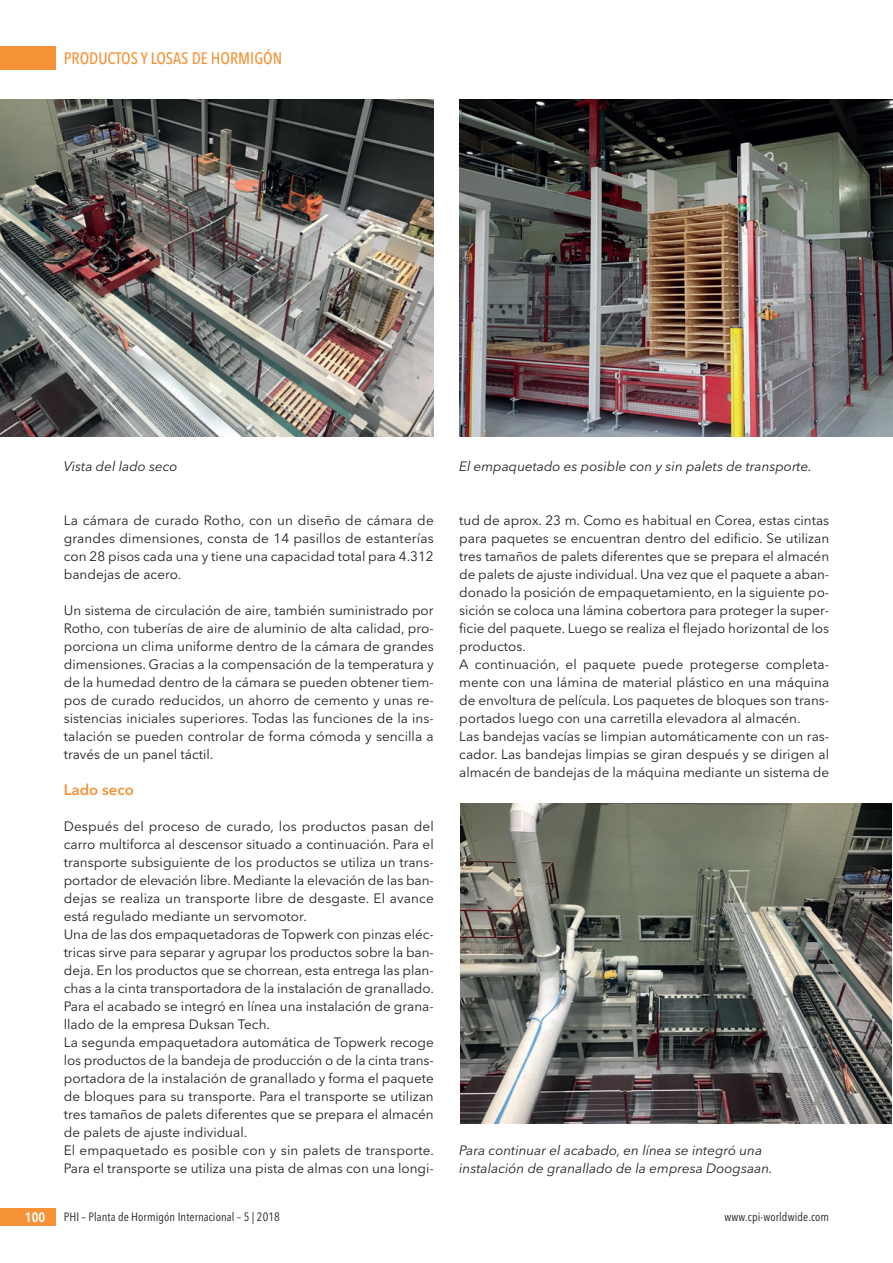
<style>
.page{position:relative;width:893px;height:1263px;background:#fff}
.page>*{position:absolute;margin:0;border:0;box-sizing:border-box;transform-origin:0 0}
.t1{font:500 16.5px "Avenir Next Condensed";color:#f69238}
.t2{font:600 15px "Avenir Next";color:#f69238}
.t3{font:13.5px/18px "Avenir Next";color:#231f20;text-align:justify}
.t4{font:italic 13.5px/18px "Avenir Next";color:#231f20}
.t5{font:600 13.5px "Avenir Next Condensed";color:#fff}
.t6{font:12px "Avenir Next Condensed";letter-spacing:.01em;color:#231f20}
</style>
<div class="page">
<div style="left:0;top:47px;width:55px;height:23px;background:#f69238"></div>
<div style="left:0;top:1208px;width:55px;height:18px;background:#f69238"></div>
<img style="left:0;top:100px;width:434px;height:336px">
<img style="left:459px;top:100px;width:434px;height:336px">
<img style="left:460px;top:803px;width:432px;height:321px">
<p class="t1" style="left:64px;top:51px;width:220px">PRODUCTOS Y LOSAS DE HORMIGÓN</p>
<p class="t5" style="left:25px;top:1211px;width:22px">100</p>
<p class="t4" style="left:64px;top:458px;width:115px">Vista del lado seco</p>
<p class="t4" style="left:459px;top:458px;width:354px">El empaquetado es posible con y sin palets de transporte.</p>
<p class="t3" style="left:64px;top:512px;width:371px">La cámara de curado Rotho, con un diseño de cámara de grandes dimensiones, consta de 14 pasillos de estanterías con 28 pisos cada una y tiene una capacidad total para 4.312 bandejas de acero.</p>
<p class="t3" style="left:64px;top:602px;width:371px">Un sistema de circulación de aire, también suministrado por Rotho, con tuberías de aire de aluminio de alta calidad, pro&shy;porciona un clima uniforme dentro de la cámara de grandes dimensiones. Gracias a la compensación de la temperatura y de la humedad dentro de la cámara se pueden obtener tiem&shy;pos de curado reducidos, un ahorro de cemento y unas re&shy;sistencias iniciales superiores. Todas las funciones de la ins&shy;talación se pueden controlar de forma cómoda y sencilla a través de un panel táctil.</p>
<p class="t2" style="left:64px;top:783px;width:72px">Lado seco</p>
<p class="t3" style="left:64px;top:818px;width:372px;text-align:left">Después del proceso de curado, los productos pasan del carro multiforca al descensor situado a continuación. Para el transporte subsiguiente de los productos se utiliza un trans&shy;portador de elevación libre. Mediante la elevación de las ban&shy;dejas se realiza un transporte libre de desgaste. El avance está regulado mediante un servomotor.<br>Una de las dos empaquetadoras de Topwerk con pinzas eléc&shy;tricas sirve para separar y agrupar los productos sobre la ban&shy;deja. En los productos que se chorrean, esta entrega las plan&shy;chas a la cinta transportadora de la instalación de granallado.<br>Para el acabado se integró en línea una instalación de grana&shy;llado de la empresa Duksan Tech.<br>La segunda empaquetadora automática de Topwerk recoge los productos de la bandeja de producción o de la cinta trans&shy;portadora de la instalación de granallado y forma el paquete de bloques para su transporte. Para el transporte se utilizan tres tamaños de palets diferentes que se prepara el almacén de palets de ajuste individual.<br>El empaquetado es posible con y sin palets de transporte.<br>Para el transporte se utiliza una pista de almas con una longi-</p>
<p class="t3" style="left:459px;top:512px;width:371px;text-align:left">tud de aprox. 23 m. Como es habitual en Corea, estas cintas para paquetes se encuentran dentro del edificio. Se utilizan tres tamaños de palets diferentes que se prepara el almacén de palets de ajuste individual. Una vez que el paquete a aban&shy;donado la posición de empaquetamiento, en la siguiente po&shy;sición se coloca una lámina cobertora para proteger la super&shy;ficie del paquete. Luego se realiza el flejado horizontal de los productos.<br>A continuación, el paquete puede protegerse completa&shy;mente con una lámina de material plástico en una máquina de envoltura de película. Los paquetes de bloques son trans&shy;portados luego con una carretilla elevadora al almacén.<br>Las bandejas vacías se limpian automáticamente con un ras&shy;cador. Las bandejas limpias se giran después y se dirigen al almacén de bandejas de la máquina mediante un sistema de</p>
<p class="t4" style="left:459px;top:1142px;width:315px">Para continuar el acabado, en línea se integró una instalación de granallado de la empresa Doogsaan.</p>
<p class="t6" style="left:64px;top:1211px;width:218px">PHI – Planta de Hormigón Internacional – 5 | 2018</p>
<p class="t6" style="left:725px;top:1211px;width:106px">www.cpi-worldwide.com</p>
</div>
